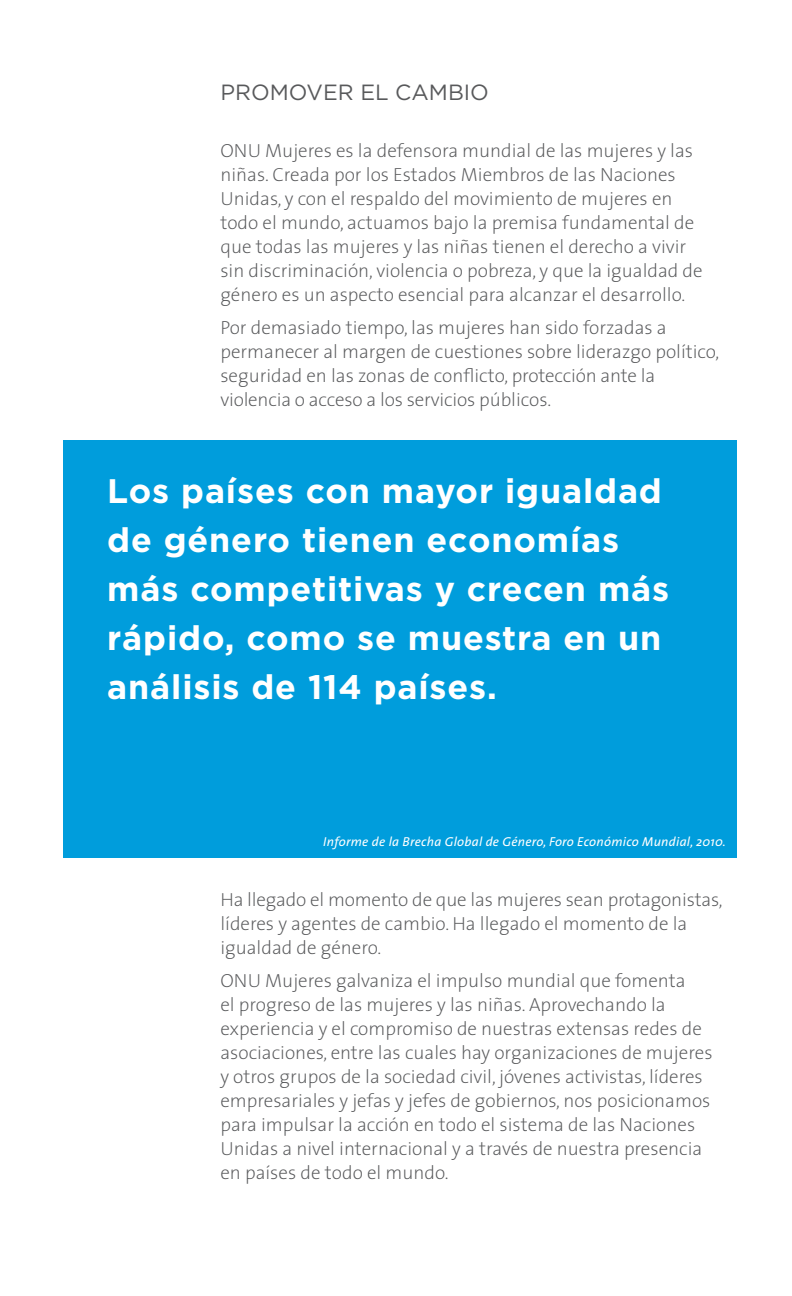
<style>
.page{position:relative;width:792px;height:1296px;background:#fff}
.page>*{position:absolute;margin:0;border:0;box-sizing:border-box;transform-origin:0 0}
.t1{font:700 34px/49px "Gotham";letter-spacing:.025em;color:#fff}
.t2{font:22px "Gotham";color:#58595b}
.t3{font:200 19px/24px "The Sans";color:#58595b}
.t4{font:italic 13px "The Sans";letter-spacing:.02em;color:#fff}
</style>
<div class="page">
<div style="left:63px;top:440px;width:674px;height:418px;background:#009ddc"></div>
<p class="t2" style="left:220px;top:80px;width:270px">PROMOVER EL CAMBIO</p>
<p class="t3" style="left:220px;top:138px;width:484px">ONU Mujeres es la defensora mundial de las mujeres y las niñas. Creada por los Estados Miembros de las Naciones Unidas, y con el respaldo del movimiento de mujeres en todo el mundo, actuamos bajo la premisa fundamental de que todas las mujeres y las niñas tienen el derecho a vivir sin discriminación, violencia o pobreza, y que la igualdad de género es un aspecto esencial para alcanzar el desarrollo.</p>
<p class="t3" style="left:220px;top:315px;width:500px">Por demasiado tiempo, las mujeres han sido forzadas a permanecer al margen de cuestiones sobre liderazgo político, seguridad en las zonas de conflicto, protección ante la violencia o acceso a los servicios públicos.</p>
<h1 class="t1" style="left:107px;top:466px;width:563px">Los países con mayor igualdad de género tienen economías más competitivas y crecen más rápido, como se muestra en un análisis de 114 países.</h1>
<p class="t4" style="left:323px;top:831px;width:404px">Informe de la Brecha Global de Género, Foro Económico Mundial, 2010.</p>
<p class="t3" style="left:220px;top:887px;width:504px">Ha llegado el momento de que las mujeres sean protagonistas, líderes y agentes de cambio. Ha llegado el momento de la igualdad de género.</p>
<p class="t3" style="left:220px;top:968px;width:494px">ONU Mujeres galvaniza el impulso mundial que fomenta<br>el progreso de las mujeres y las niñas. Aprovechando la experiencia y el compromiso de nuestras extensas redes de asociaciones, entre las cuales hay organizaciones de mujeres y otros grupos de la sociedad civil, jóvenes activistas, líderes empresariales y jefas y jefes de gobiernos, nos posicionamos para impulsar la acción en todo el sistema de las Naciones Unidas a nivel internacional y a través de nuestra presencia en países de todo el mundo.</p>
</div>
